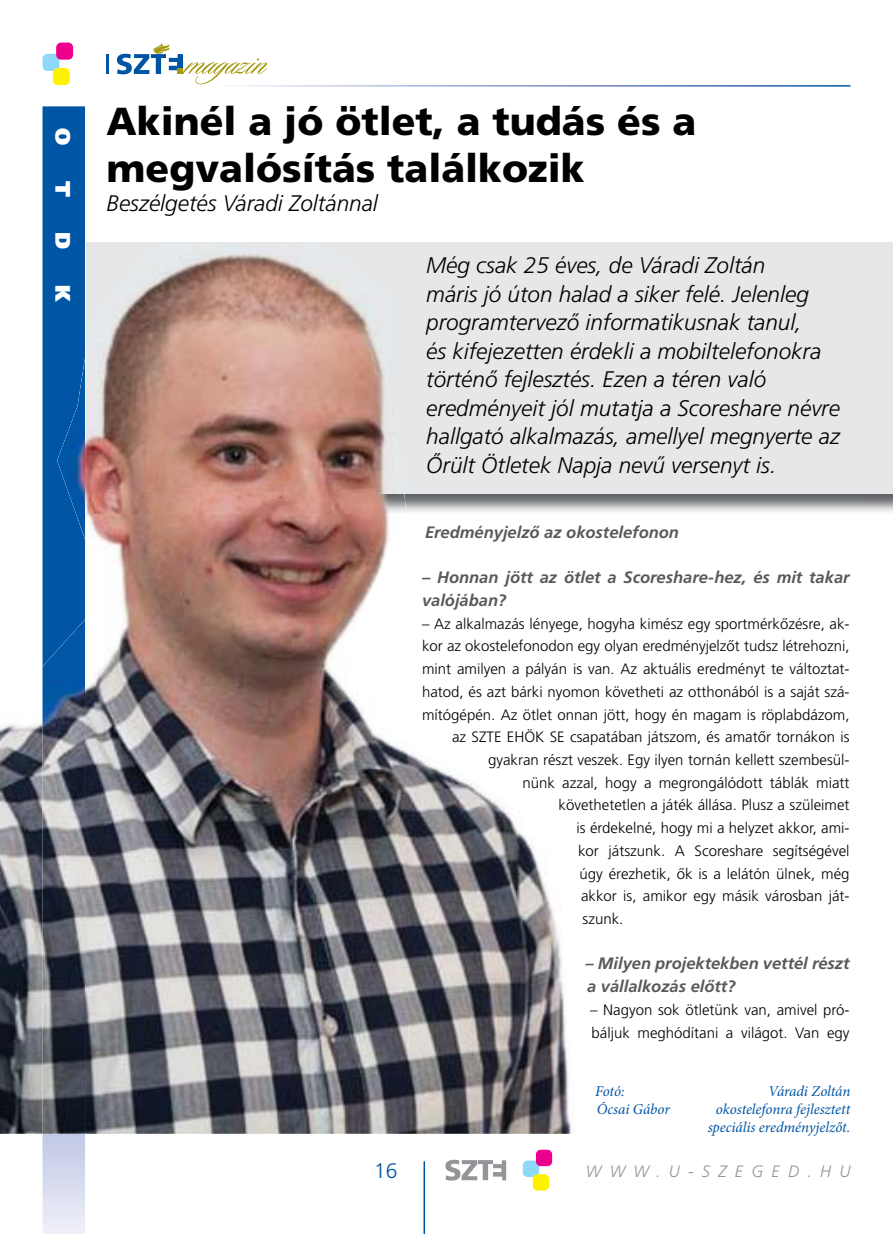
<style>
.page{position:relative;width:893px;height:1234px;background:#fff}
.page>*{position:absolute;margin:0;border:0;box-sizing:border-box;transform-origin:0 0}
.t1{font:900 39px/46.8px "Frutiger CE";color:#000}
.t2{font:italic 300 22.5px/28.5px "Frutiger CE";color:#000}
.t3{font:900 21px "Frutiger CE";color:#fff}
.t4{font:300 21px "Frutiger CE";color:#0054a4}
.t5{font:italic 700 16.5px/22.5px "Frutiger CE";color:#58595b}
.t6{font:italic 300 16.5px "Frutiger CE";letter-spacing:.5em;color:#939598}
.t7{font:300 15px/22.6px "Frutiger CE";color:#000}
.t8{font:italic 15px/18px "Minion Pro";letter-spacing:-.01em;color:#0054a4;text-align:center}
</style>
<div class="page">
<svg style="left:445px;top:1159px;width:61px;height:21px"></svg>
<div style="left:523px;top:1160px;width:16px;height:16px;background:#8ed8f8;border-radius:5px"></div>
<div style="left:533px;top:1173px;width:16px;height:17px;background:#fff200;border-radius:5px"></div>
<div style="left:536px;top:1149px;width:16px;height:16px;background:#ec008c;border-radius:5px"></div>
<svg style="left:117px;top:43px;width:150px;height:41px"></svg>
<div style="left:43px;top:54px;width:16px;height:17px;background:#8ed8f8;border-radius:5px"></div>
<div style="left:53px;top:68px;width:17px;height:17px;background:#fff200;border-radius:5px"></div>
<div style="left:56px;top:43px;width:17px;height:17px;background:#ec008c;border-radius:5px"></div>
<hr style="left:106px;top:54px;width:2px;height:20px;background:#0054a4">
<hr style="left:424px;top:1160px;width:1px;height:73px;background:#0054a4">
<svg style="left:43px;top:106px;width:42px;height:1127px;background:#3e7cb9"></svg>
<img style="left:577px;top:494px;width:316px;height:18px">
<div style="left:86px;top:242px;width:807px;height:252px;background:#e6e7e8"></div>
<img style="left:0;top:350px;width:577px;height:783px">
<img style="left:43px;top:357px;width:42px;height:776px">
<img style="left:87px;top:494px;width:319px;height:20px">
<img style="left:117px;top:254px;width:205px;height:70px">
<h3 class="t3" style="left:73px;top:128px;width:19px;rotate:90deg">O</h3>
<h3 class="t3" style="left:73px;top:180px;width:17px;rotate:90deg">T</h3>
<h3 class="t3" style="left:73px;top:232px;width:19px;rotate:90deg">D</h3>
<h3 class="t3" style="left:73px;top:285px;width:19px;rotate:90deg">K</h3>
<h1 class="t1" style="left:107px;top:100px;width:591px">Akinél a jó ötlet, a tudás és a megvalósítás találkozik</h1>
<h2 class="t2" style="left:107px;top:190px;width:273px">Beszélgetés Váradi Zoltánnal</h2>
<p class="t2" style="left:426px;top:252px;width:415px">Még csak 25 éves, de Váradi Zoltán<br>máris jó úton halad a siker felé. Jelenleg programtervező informatikusnak tanul,<br>és kifejezetten érdekli a mobiltelefonokra történő fejlesztés. Ezen a téren való eredményeit jól mutatja a Scoreshare névre hallgató alkalmazás, amellyel megnyerte az Őrült Ötletek Napja nevű versenyt is.</p>
<p class="t5" style="left:425px;top:521px;width:255px">Eredményjelző az okostelefonon</p>
<p class="t5" style="left:422px;top:567px;width:429px">– Honnan jött az ötlet a Scoreshare-hez, és mit takar valójában?</p>
<p class="t7" style="left:422px;top:613px;width:429px">– Az alkalmazás lényege, hogyha kimész egy sportmérkőzésre, ak-</p>
<p class="t7" style="left:422px;top:635px;width:429px">kor az okostelefonodon egy olyan eredményjelzőt tudsz létrehozni,</p>
<p class="t7" style="left:422px;top:658px;width:429px">mint amilyen a pályán is van. Az aktuális eredményt te változtat-</p>
<p class="t7" style="left:422px;top:681px;width:429px">hatod, és azt bárki nyomon követheti az otthonából is a saját szá-</p>
<p class="t7" style="left:422px;top:703px;width:429px">mítógépén. Az ötlet onnan jött, hogy én magam is röplabdázom,</p>
<p class="t7" style="left:452px;top:726px;width:399px">az SZTE EHÖK SE csapatában játszom, és amatőr tornákon is</p>
<p class="t7" style="left:488px;top:749px;width:363px">gyakran részt veszek. Egy ilyen tornán kellett szembesül-</p>
<p class="t7" style="left:523px;top:771px;width:329px">nünk azzal, hogy a megrongálódott táblák miatt</p>
<p class="t7" style="left:559px;top:794px;width:293px">követhetetlen a játék állása. Plusz a szüleimet</p>
<p class="t7" style="left:577px;top:817px;width:274px">is érdekelné, hogy mi a helyzet akkor, ami-</p>
<p class="t7" style="left:578px;top:840px;width:273px">kor játszunk. A Scoreshare segítségével</p>
<p class="t7" style="left:580px;top:862px;width:272px">úgy érezhetik, ők is a lelátón ülnek, még</p>
<p class="t7" style="left:581px;top:885px;width:270px">akkor is, amikor egy másik városban ját-</p>
<p class="t7" style="left:583px;top:908px;width:42px">szunk.</p>
<p class="t5" style="left:586px;top:953px;width:266px">– Milyen projektekben vettél részt a vállalkozás előtt?</p>
<p class="t7" style="left:590px;top:998px;width:261px">– Nagyon sok ötletünk van, amivel pró&shy;báljuk meghódítani a világot. Van egy</p>
<p class="t8" style="left:595px;top:1083px;width:31px">Fotó:</p>
<p class="t8" style="left:768px;top:1083px;width:84px">Váradi Zoltán</p>
<p class="t8" style="left:597px;top:1101px;width:75px">Ócsai Gábor</p>
<p class="t8" style="left:708px;top:1101px;width:144px">okostelefonra fejlesztett speciális eredményjelzőt.</p>
<h3 class="t4" style="left:374px;top:1160px;width:25px">16</h3>
<p class="t6" style="left:586px;top:1162px;width:266px">WWW.U-SZEGED.HU</p>
</div>
